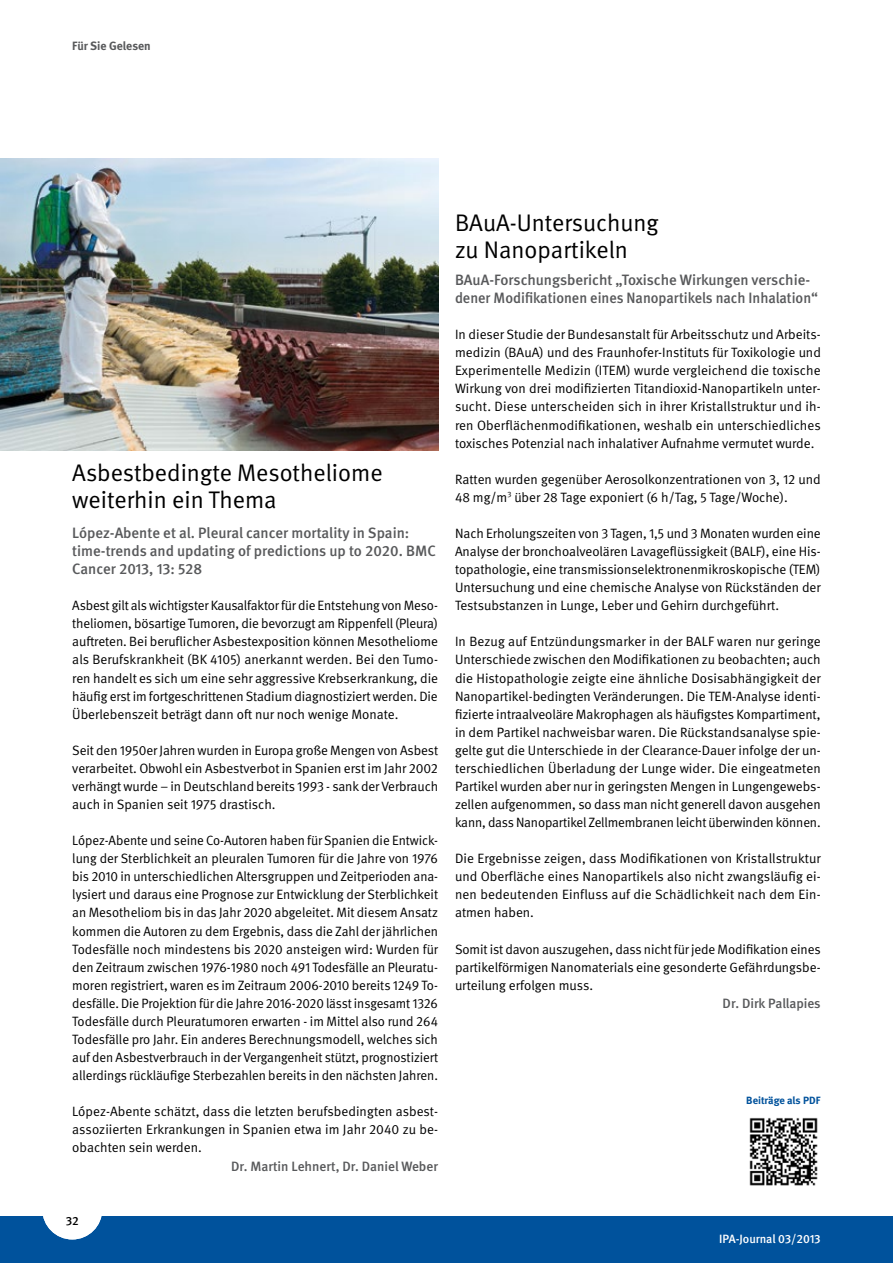
<style>
.page{position:relative;width:893px;height:1263px;background:#fff}
.page>*{position:absolute;margin:0;border:0;box-sizing:border-box;transform-origin:0 0}
.t1{font:24px/27px "DGUV Meta";color:#000}
.t2{font:500 15px/18px "DGUV Meta";color:#58595b}
.t3{font:13.5px/18px "DGUV Meta";color:#000;text-align:justify}
.t4{font:500 13.5px "DGUV Meta";color:#58595b}
.t5{font:500 12px "DGUV Meta";letter-spacing:-.005em;color:#fff}
.t6{font:700 12px "DGUV Meta";color:#58595b}
.t7{font:500 12px "DGUV Meta";color:#000}
.t8{font:700 10.5px "DGUV Meta";color:#00529c}
</style>
<div class="page">
<div style="left:0;top:1216px;width:893px;height:47px;background:#00529c"></div>
<div style="left:42px;top:1179px;width:60px;height:60px;background:#fff;border-radius:50%"></div>
<img style="left:0;top:158px;width:439px;height:292px">
<img style="left:749px;top:1117px;width:69px;height:69px">
<p class="t6" style="left:72px;top:39px;width:80px">Für Sie Gelesen</p>
<h1 class="t1" style="left:72px;top:460px;width:312px">Asbestbedingte Mesotheliome weiterhin ein Thema</h1>
<p class="t2" style="left:72px;top:524px;width:365px">López-Abente et al. Pleural cancer mortality in Spain: time-trends and updating of predictions up to 2020. BMC<br>Cancer 2013, 13: 528</p>
<p class="t3" style="left:72px;top:597px;width:367px">Asbest gilt als wichtigster Kausalfaktor für die Entstehung von Meso&shy;theliomen, bösartige Tumoren, die bevorzugt am Rippenfell (Pleura) auftreten. Bei beruflicher Asbestexposition können Mesotheliome als Berufskrankheit (BK 4105) anerkannt werden. Bei den Tumo&shy;ren handelt es sich um eine sehr aggressive Krebserkrankung, die häufig erst im fortgeschrittenen Stadium diagnostiziert werden. Die Überlebenszeit beträgt dann oft nur noch wenige Monate.</p>
<p class="t3" style="left:72px;top:741px;width:367px">Seit den 1950er Jahren wurden in Europa große Mengen von Asbest verarbeitet. Obwohl ein Asbestverbot in Spanien erst im Jahr 2002 verhängt wurde – in Deutschland bereits 1993 - sank der Verbrauch auch in Spanien seit 1975 drastisch.</p>
<p class="t3" style="left:72px;top:832px;width:367px">López-Abente und seine Co-Autoren haben für Spanien die Entwick&shy;lung der Sterblichkeit an pleuralen Tumoren für die Jahre von 1976 bis 2010 in unterschiedlichen Altersgruppen und Zeitperioden ana&shy;lysiert und daraus eine Prognose zur Entwicklung der Sterblichkeit an Mesotheliom bis in das Jahr 2020 abgeleitet. Mit diesem Ansatz kommen die Autoren zu dem Ergebnis, dass die Zahl der jährlichen Todesfälle noch mindestens bis 2020 ansteigen wird: Wurden für den Zeitraum zwischen 1976-1980 noch 491 Todesfälle an Pleuratu&shy;moren registriert, waren es im Zeitraum 2006-2010 bereits 1249 To&shy;desfälle. Die Projektion für die Jahre 2016-2020 lässt insgesamt 1326<br>Todesfälle durch Pleuratumoren erwarten - im Mittel also rund 264<br>Todesfälle pro Jahr. Ein anderes Berechnungsmodell, welches sich auf den Asbestverbrauch in der Vergangenheit stützt, prognostiziert allerdings rückläufige Sterbezahlen bereits in den nächsten Jahren.</p>
<p class="t3" style="left:72px;top:1103px;width:367px">López-Abente schätzt, dass die letzten berufsbedingten asbest&shy;assoziierten Erkrankungen in Spanien etwa im Jahr 2040 zu be&shy;obachten sein werden.</p>
<p class="t4" style="left:231px;top:1158px;width:208px">Dr. Martin Lehnert, Dr. Daniel Weber</p>
<h1 class="t1" style="left:455px;top:209px;width:205px">BAuA-Untersuchung zu Nanopartikeln</h1>
<p class="t2" style="left:455px;top:271px;width:365px">BAuA-Forschungsbericht „Toxische Wirkungen verschie&shy;dener Modifikationen eines Nanopartikels nach Inhalation“</p>
<p class="t3" style="left:455px;top:326px;width:367px">In dieser Studie der Bundesanstalt für Arbeitsschutz und Arbeits&shy;medizin (BAuA) und des Fraunhofer-Instituts für Toxikologie und Experimentelle Medizin (ITEM) wurde vergleichend die toxische Wirkung von drei modifizierten Titandioxid-Nanopartikeln unter&shy;sucht. Diese unterscheiden sich in ihrer Kristallstruktur und ih&shy;ren Oberflächenmodifikationen, weshalb ein unterschiedliches toxisches Potenzial nach inhalativer Aufnahme vermutet wurde.</p>
<p class="t3" style="left:455px;top:470px;width:367px">Ratten wurden gegenüber Aerosolkonzentrationen von 3, 12 und<br>48 mg/m<sup>3</sup> über 28 Tage exponiert (6 h/Tag, 5 Tage/Woche).</p>
<p class="t3" style="left:455px;top:525px;width:367px">Nach Erholungszeiten von 3 Tagen, 1,5 und 3 Monaten wurden eine Analyse der bronchoalveolären Lavageflüssigkeit (BALF), eine His&shy;topathologie, eine transmissionselektronenmikroskopische (TEM)<br>Untersuchung und eine chemische Analyse von Rückständen der Testsubstanzen in Lunge, Leber und Gehirn durchgeführt.</p>
<p class="t3" style="left:455px;top:633px;width:367px">In Bezug auf Entzündungsmarker in der BALF waren nur geringe Unterschiede zwischen den Modifikationen zu beobachten; auch die Histopathologie zeigte eine ähnliche Dosisabhängigkeit der Nanopartikel-bedingten Veränderungen. Die TEM-Analyse identi&shy;fizierte intraalveoläre Makrophagen als häufigstes Kompartiment, in dem Partikel nachweisbar waren. Die Rückstandsanalyse spie&shy;gelte gut die Unterschiede in der Clearance-Dauer infolge der un&shy;terschiedlichen Überladung der Lunge wider. Die eingeatmeten Partikel wurden aber nur in geringsten Mengen in Lungengewebs&shy;zellen aufgenommen, so dass man nicht generell davon ausgehen kann, dass Nanopartikel Zellmembranen leicht überwinden können.</p>
<p class="t3" style="left:455px;top:850px;width:367px">Die Ergebnisse zeigen, dass Modifikationen von Kristallstruktur und Oberfläche eines Nanopartikels also nicht zwangsläufig ei&shy;nen bedeutenden Einfluss auf die Schädlichkeit nach dem Ein&shy;atmen haben.</p>
<p class="t3" style="left:455px;top:940px;width:367px">Somit ist davon auszugehen, dass nicht für jede Modifikation eines partikelförmigen Nanomaterials eine gesonderte Gefährdungsbe&shy;urteilung erfolgen muss.</p>
<p class="t4" style="left:723px;top:995px;width:100px">Dr. Dirk Pallapies</p>
<p class="t8" style="left:746px;top:1093px;width:76px">Beiträge als PDF</p>
<p class="t7" style="left:66px;top:1213px;width:15px">32</p>
<p class="t5" style="left:719px;top:1232px;width:103px">IPA-Journal 03/2013</p>
</div>
